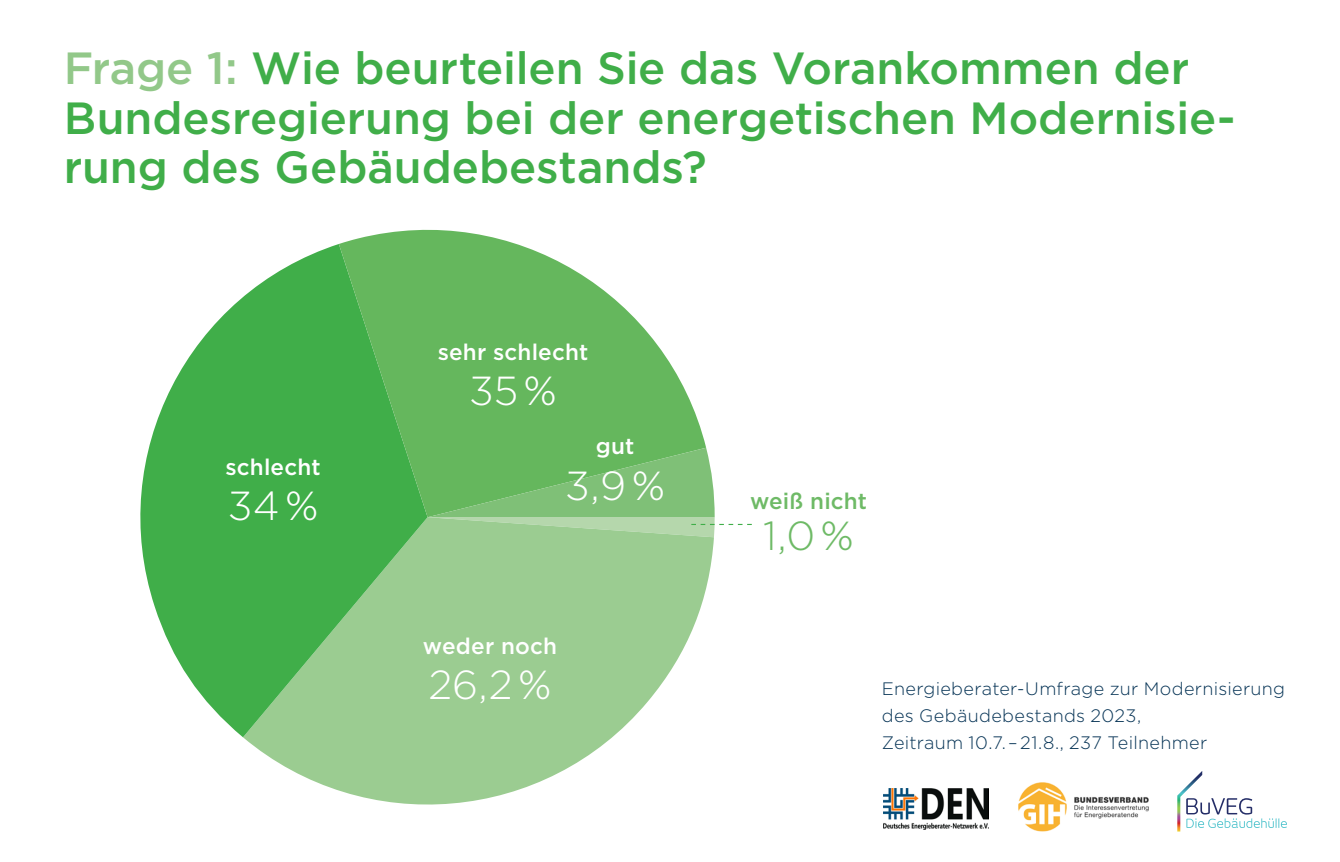
<style>
.page{position:relative;width:1340px;height:862px;background:#fff}
.page>*{position:absolute;margin:0;border:0;box-sizing:border-box;transform-origin:0 0}
.Headline_grün{font:500 45px/49.5px "Gotham";color:#40ae49}
.Fließtext{font:300 40.5px "Gotham";color:#fff}
.Fließtext-2{font:300 40.5px "Gotham";color:#6eba66}
.Fließtext-3{font:500 22.5px "Gotham";letter-spacing:.01em;color:#fff}
.Fließtext-4{font:500 22.5px "Gotham";letter-spacing:.005em;color:#6eba66}
.Fließtext-5{font:300 18px/27px "Gotham";letter-spacing:.02em;color:#073456}
.s1{color:#92c889}
</style>
<div class="page">
<svg style="left:243px;top:537px;width:471px;height:268px;fill:#9bcc91"></svg>
<svg style="left:140px;top:244px;width:287px;height:492px;fill:#40ae49"></svg>
<svg style="left:339px;top:229px;width:367px;height:288px;fill:#65b75d"></svg>
<svg style="left:427px;top:447px;width:324px;height:90px;background:#8dc786"></svg>
<img style="left:883px;top:788px;width:105px;height:41px">
<img style="left:1018px;top:782px;width:131px;height:48px">
<svg style="left:1177px;top:771px;width:109px;height:60px"></svg>
<p class="Headline_grün" style="left:64px;top:42px;width:1173px"><span class="s1">Frage 1:</span> Wie beurteilen Sie das Vorankommen der<br>Bundesregierung bei der energetischen Modernisie&shy;rung des Gebäudebestands?</p>
<p class="Fließtext-3" style="left:225px;top:454px;width:97px">schlecht</p>
<p class="Fließtext" style="left:228px;top:479px;width:92px">34 %</p>
<p class="Fließtext-3" style="left:438px;top:339px;width:152px">sehr schlecht</p>
<p class="Fließtext" style="left:469px;top:365px;width:89px">35 %</p>
<p class="Fließtext-3" style="left:595px;top:433px;width:40px">gut</p>
<p class="Fließtext" style="left:565px;top:459px;width:101px">3,9 %</p>
<p class="Fließtext-4" style="left:750px;top:488px;width:119px">weiß nicht</p>
<p class="Fließtext-2" style="left:763px;top:509px;width:92px">1,0 %</p>
<p class="Fließtext-3" style="left:423px;top:632px;width:136px">weder noch</p>
<p class="Fließtext" style="left:428px;top:658px;width:125px">26,2 %</p>
<p class="Fließtext-5" style="left:881px;top:674px;width:405px">Energieberater-Umfrage zur Modernisierung des Gebäudebestands 2023,</p>
<p class="Fließtext-5" style="left:881px;top:728px;width:327px">Zeitraum 10.7. – 21.8., 237 Teilnehmer</p>
</div>
